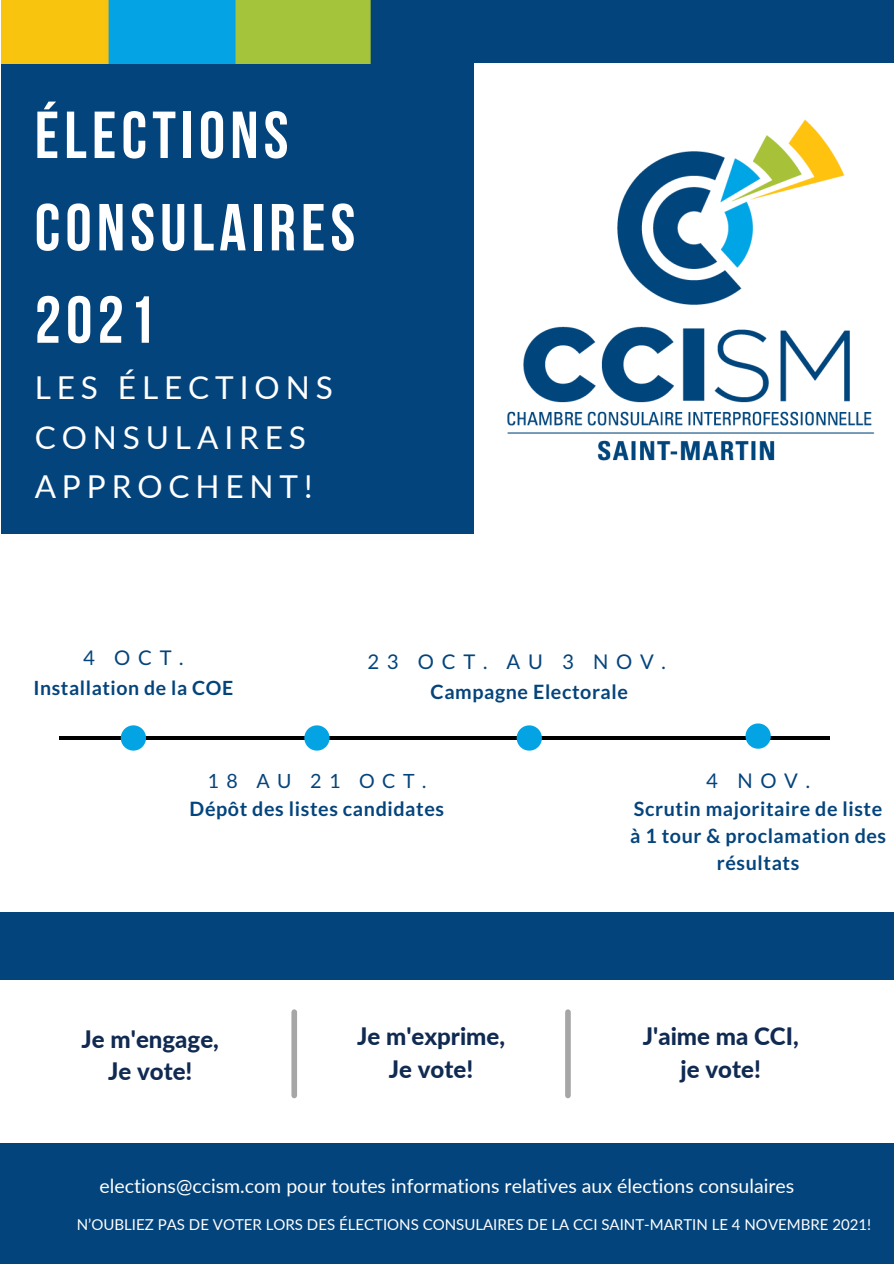
<style>
.page{position:relative;width:894px;height:1264px;background:#fff}
.page>*{position:absolute;margin:0;border:0;box-sizing:border-box;transform-origin:0 0}
.t1{font:66.3px/92.4px "Bebas Neue Cyrillic";letter-spacing:.075em;color:#fff}
.t2{font:31.5px/49.5px "Lato";letter-spacing:.185em;color:#fff}
.t3{font:800 24px "Lato";color:#102a52}
.t4{font:20.25px "Lato";letter-spacing:.38em;color:#04447c}
.t5{font:700 19.65px/26.8px "Lato";letter-spacing:.03em;color:#04447c;text-align:center}
.t6{font:19.65px "Lato";letter-spacing:.38em;color:#04447c}
.t7{font:19.5px "Lato";color:#fff}
.t8{font:700 19.5px "Lato";letter-spacing:.03em;color:#04447c}
.t9{font:15px "Lato";color:#fff}
</style>
<div class="page">
<div style="left:291px;top:1012px;width:6px;height:83px;background:#a6a6a6"></div>
<div style="left:565px;top:1012px;width:5px;height:83px;background:#a6a6a6"></div>
<div style="left:1px;top:3px;width:892px;height:530px;background:#04447c"></div>
<div style="left:474px;top:0;width:9px;height:594px;background:#fff"></div>
<div style="left:0;top:911px;width:893px;height:68px;background:#04447c"></div>
<div style="left:0;top:1143px;width:893px;height:120px;background:#04447c"></div>
<img style="left:1px;top:0;width:892px;height:63px">
<div style="left:474px;top:64px;width:419px;height:483px;background:#fff"></div>
<img style="left:507px;top:119px;width:368px;height:342px">
<hr style="left:59px;top:736px;width:771px;height:3px;background:#000">
<svg style="left:121px;top:725px;width:25px;height:25px"></svg>
<svg style="left:516px;top:725px;width:25px;height:25px"></svg>
<svg style="left:304px;top:725px;width:25px;height:25px"></svg>
<svg style="left:745px;top:723px;width:25px;height:25px"></svg>
<p class="t1" style="left:35px;top:95px;width:322px">ÉLECTIONS<br>CONSULAIRES<br>2021</p>
<p class="t2" style="left:35px;top:362px;width:299px">LES ÉLECTIONS<br>CONSULAIRES<br>APPROCHENT!</p>
<p class="t4" style="left:83px;top:645px;width:102px">4 OCT.</p>
<p class="t8" style="left:33px;top:676px;width:201px">Installation de la COE</p>
<p class="t4" style="left:367px;top:649px;width:300px">23 OCT. AU 3 NOV.</p>
<p class="t5" style="left:430px;top:678px;width:199px">Campagne Electorale</p>
<p class="t6" style="left:207px;top:768px;width:220px">18 AU 21 OCT.</p>
<p class="t5" style="left:190px;top:794px;width:256px">Dépôt des listes candidates</p>
<p class="t3" style="left:82px;top:1024px;width:139px">Je m'engage,</p>
<p class="t3" style="left:108px;top:1056px;width:86px">Je vote!</p>
<p class="t3" style="left:357px;top:1021px;width:149px">Je m'exprime,</p>
<p class="t3" style="left:389px;top:1054px;width:86px">Je vote!</p>
<p class="t4" style="left:706px;top:768px;width:105px">4 NOV.</p>
<p class="t5" style="left:630px;top:794px;width:257px">Scrutin majoritaire de liste à 1 tour &amp; proclamation des résultats</p>
<p class="t3" style="left:642px;top:1021px;width:157px">J'aime ma CCI,</p>
<p class="t3" style="left:680px;top:1054px;width:82px">je vote!</p>
<p class="t7" style="left:99px;top:1174px;width:696px">elections@ccism.com pour toutes informations relatives aux élections consulaires</p>
<p class="t9" style="left:77px;top:1215px;width:795px">N’OUBLIEZ PAS DE VOTER LORS DES ÉLECTIONS CONSULAIRES DE LA CCI SAINT-MARTIN LE 4 NOVEMBRE 2021!</p>
</div>
